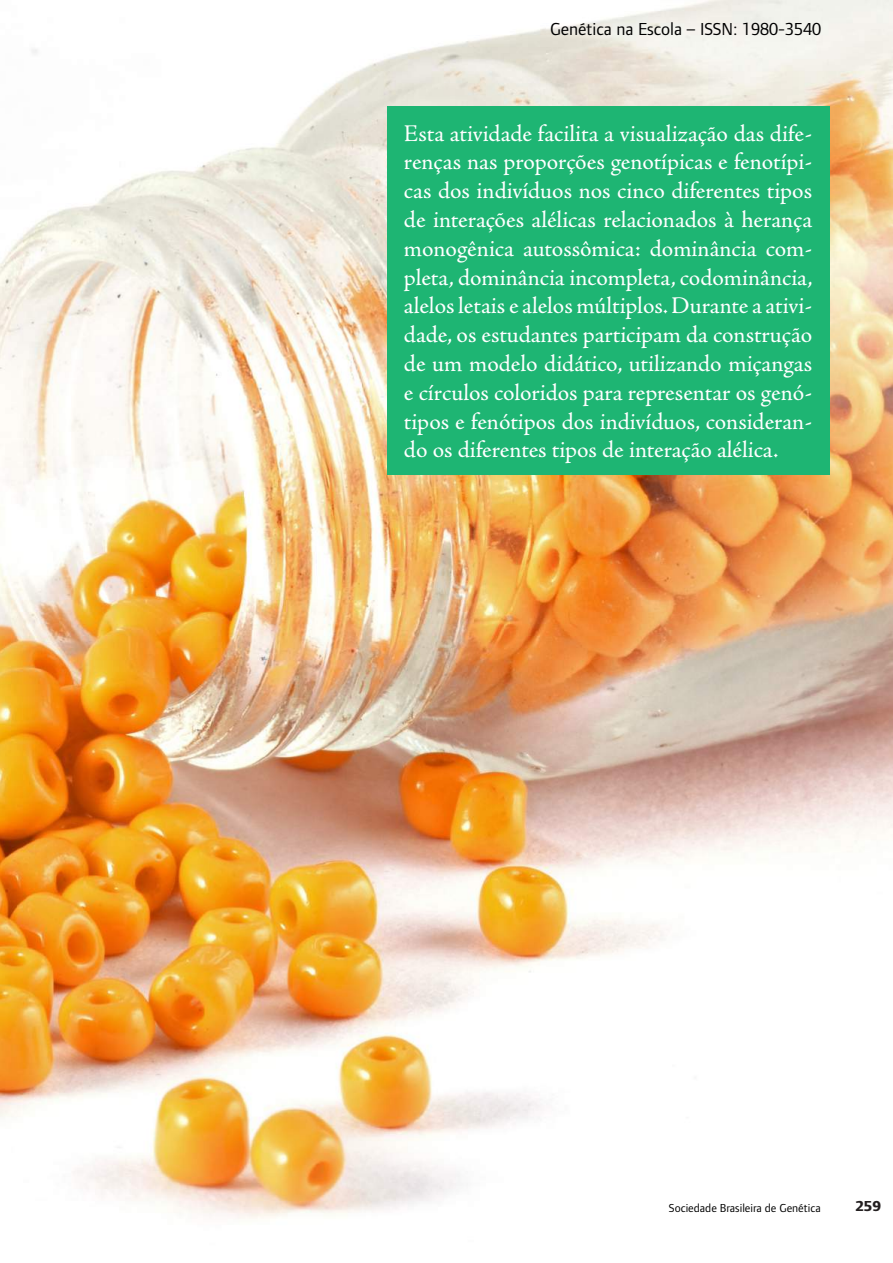
<style>
.page{position:relative;width:893px;height:1263px;background:#fff}
.page>*{position:absolute;margin:0;border:0;box-sizing:border-box;transform-origin:0 0}
.t1{font:24px/28.8px "Adobe Jenson Pro";color:#fff;text-align:justify}
.t2{font:18px "Foundry Form Sans";color:#000}
.t3{font:800 15px "Foundry Form Sans";color:#231f20}
.t4{font:12px "Foundry Form Sans";color:#000}
</style>
<div class="page">
<img style="left:0;top:0;width:893px;height:1219px">
<div style="left:387px;top:106px;width:442px;height:368px;background:#1eb573"></div>
<p class="t2" style="left:550px;top:19px;width:273px">Genética na Escola – ISSN: 1980-3540</p>
<p class="t1" style="left:404px;top:119px;width:410px">Esta atividade facilita a visualização das dife&shy;renças nas proporções genotípicas e fenotípi&shy;cas dos indivíduos nos cinco diferentes tipos de interações alélicas relacionados à herança monogênica autossômica: dominância com&shy;pleta, dominância incompleta, codominância, alelos letais e alelos múltiplos. Durante a ativi&shy;dade, os estudantes participam da construção de um modelo didático, utilizando miçangas e círculos coloridos para representar os genó&shy;tipos e fenótipos dos indivíduos, consideran&shy;do os diferentes tipos de interação alélica.</p>
<p class="t4" style="left:669px;top:1202px;width:153px">Sociedade Brasileira de Genética</p>
<p class="t3" style="left:855px;top:1198px;width:27px">259</p>
</div>
